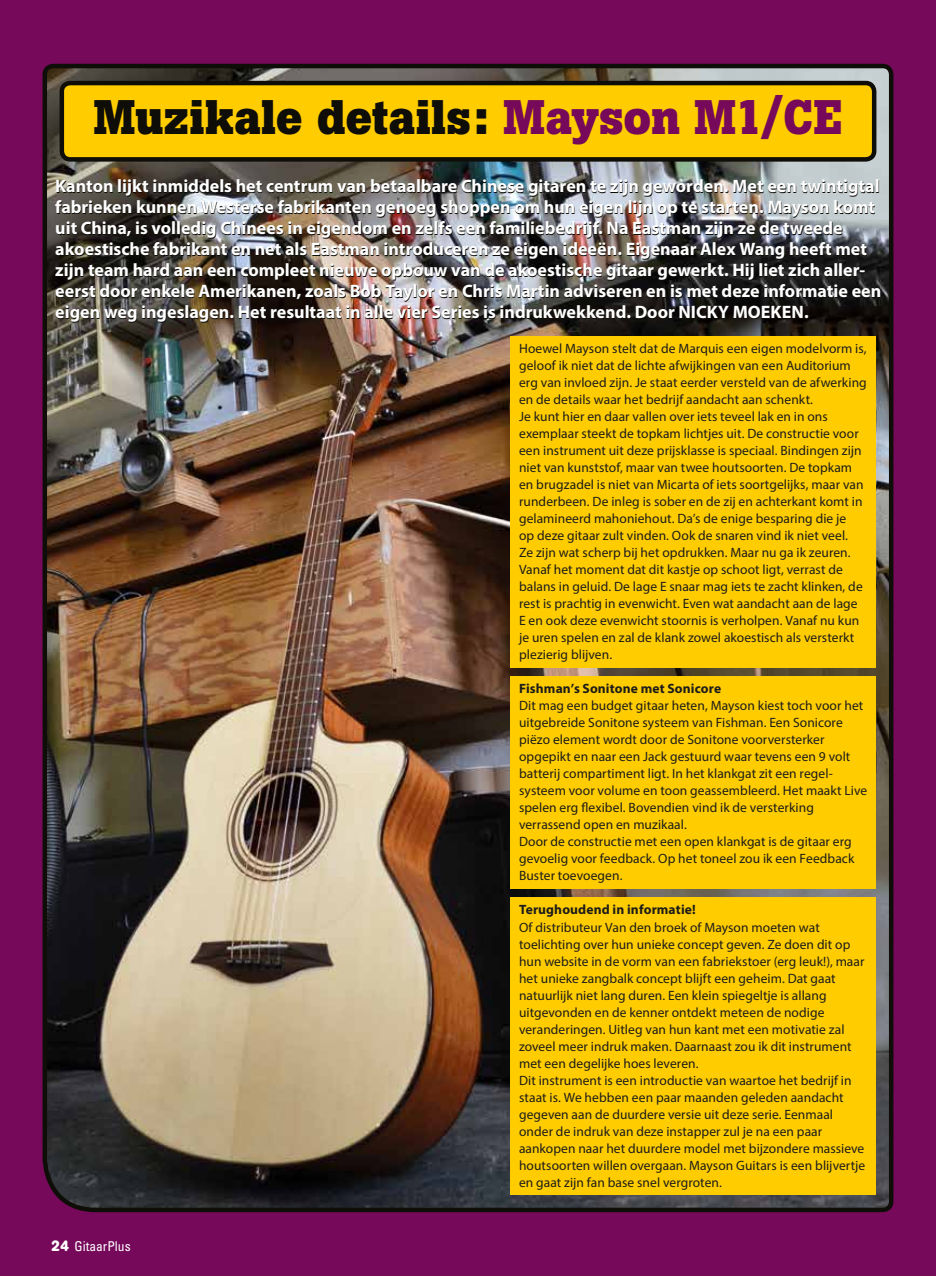
<style>
.page{position:relative;width:936px;height:1276px;background:#fff}
.page>*{position:absolute;margin:0;border:0;box-sizing:border-box;transform-origin:0 0}
.t1{font:700 48px "Boton";color:#0e0d08}
.t2{font:700 18px/21px "Myriad Pro";color:#fff}
.t3{font:13.5px/17px "Myriad Pro";letter-spacing:.005em;color:#1c1c1b}
.t4{font:700 13.5px "Myriad Pro";letter-spacing:.01em;color:#1c1c1b}
.t5{font:condensed 13.5px "Univers";color:#fff}
.s1{color:#76095a}
.s2{font-family:"AG Book Rounded";font-weight:700;font-stretch:normal;font-size:15px}
</style>
<div class="page">
<div style="left:0;top:0;width:935px;height:1276px;background:#76095a"></div>
<img style="left:42px;top:63px;width:852px;height:1150px">
<div style="left:510px;top:336px;width:366px;height:332px;background:#fc0"></div>
<div style="left:510px;top:676px;width:366px;height:213px;background:#fc0"></div>
<div style="left:510px;top:897px;width:366px;height:298px;background:#fc0"></div>
<div style="left:62px;top:83px;width:812px;height:76px;background:#fc0;border-radius:9px"></div>
<div style="left:60px;top:81px;width:816px;height:81px;border:4px solid #0e0d08;border-radius:9px"></div>
<h1 class="t1" style="left:93px;top:89px;width:750px">Muzikale details: <span class="s1">Mayson M1/CE</span></h1>
<p class="t2" style="left:55px;top:175px;width:827px">Kanton lijkt inmiddels het centrum van betaalbare Chinese gitaren te zijn geworden. Met een twintigtal fabrieken kunnen Westerse fabrikanten genoeg shoppen om hun eigen lijn op te starten. Mayson komt uit China, is volledig Chinees in eigendom en zelfs een familiebedrijf. Na Eastman zijn ze de tweede akoestische fabrikant en net als Eastman introduceren ze eigen ideeën. Eigenaar Alex Wang heeft met zijn team hard aan een compleet nieuwe opbouw van de akoestische gitaar gewerkt. Hij liet zich aller&shy;eerst door enkele Amerikanen, zoals Bob Taylor en Chris Martin adviseren en is met deze informatie een eigen weg ingeslagen. Het resultaat in alle vier Series is indrukwekkend. Door NICKY MOEKEN.</p>
<p class="t5" style="left:51px;top:1238px;width:81px"><span class="s2">24</span> GitaarPlus</p>
<p class="t3" style="left:519px;top:340px;width:349px">Hoewel Mayson stelt dat de Marquis een eigen modelvorm is, geloof ik niet dat de lichte afwijkingen van een Auditorium erg van invloed zijn. Je staat eerder versteld van de afwerking en de details waar het bedrijf aandacht aan schenkt.<br>Je kunt hier en daar vallen over iets teveel lak en in ons exemplaar steekt de topkam lichtjes uit. De constructie voor een instrument uit deze prijsklasse is speciaal. Bindingen zijn niet van kunststof, maar van twee houtsoorten. De topkam en brugzadel is niet van Micarta of iets soortgelijks, maar van runderbeen. De inleg is sober en de zij en achterkant komt in gelamineerd mahoniehout. Da’s de enige besparing die je<br>op deze gitaar zult vinden. Ook de snaren vind ik niet veel.<br>Ze zijn wat scherp bij het opdrukken. Maar nu ga ik zeuren.<br>Vanaf het moment dat dit kastje op schoot ligt, verrast de balans in geluid. De lage E snaar mag iets te zacht klinken, de rest is prachtig in evenwicht. Even wat aandacht aan de lage E en ook deze evenwicht stoornis is verholpen. Vanaf nu kun je uren spelen en zal de klank zowel akoestisch als versterkt plezierig blijven.</p>
<p class="t4" style="left:519px;top:680px;width:204px">Fishman’s Sonitone met Sonicore</p>
<p class="t3" style="left:519px;top:697px;width:350px">Dit mag een budget gitaar heten, Mayson kiest toch voor het uitgebreide Sonitone systeem van Fishman. Een Sonicore piëzo element wordt door de Sonitone voorversterker opgepikt en naar een Jack gestuurd waar tevens een 9 volt batterij compartiment ligt. In het klankgat zit een regel&shy;systeem voor volume en toon geassembleerd. Het maakt Live spelen erg flexibel. Bovendien vind ik de versterking verrassend open en muzikaal.<br>Door de constructie met een open klankgat is de gitaar erg gevoelig voor feedback. Op het toneel zou ik een Feedback Buster toevoegen.</p>
<p class="t4" style="left:519px;top:901px;width:178px">Terughoudend in informatie!</p>
<p class="t3" style="left:519px;top:918px;width:348px">Of distributeur Van den broek of Mayson moeten wat toelichting over hun unieke concept geven. Ze doen dit op hun website in de vorm van een fabriekstoer (erg leuk!), maar het unieke zangbalk concept blijft een geheim. Dat gaat natuurlijk niet lang duren. Een klein spiegeltje is allang uitgevonden en de kenner ontdekt meteen de nodige veranderingen. Uitleg van hun kant met een motivatie zal zoveel meer indruk maken. Daarnaast zou ik dit instrument met een degelijke hoes leveren.<br>Dit instrument is een introductie van waartoe het bedrijf in staat is. We hebben een paar maanden geleden aandacht gegeven aan de duurdere versie uit deze serie. Eenmaal onder de indruk van deze instapper zul je na een paar aankopen naar het duurdere model met bijzondere massieve houtsoorten willen overgaan. Mayson Guitars is een blijvertje en gaat zijn fan base snel vergroten.</p>
</div>
